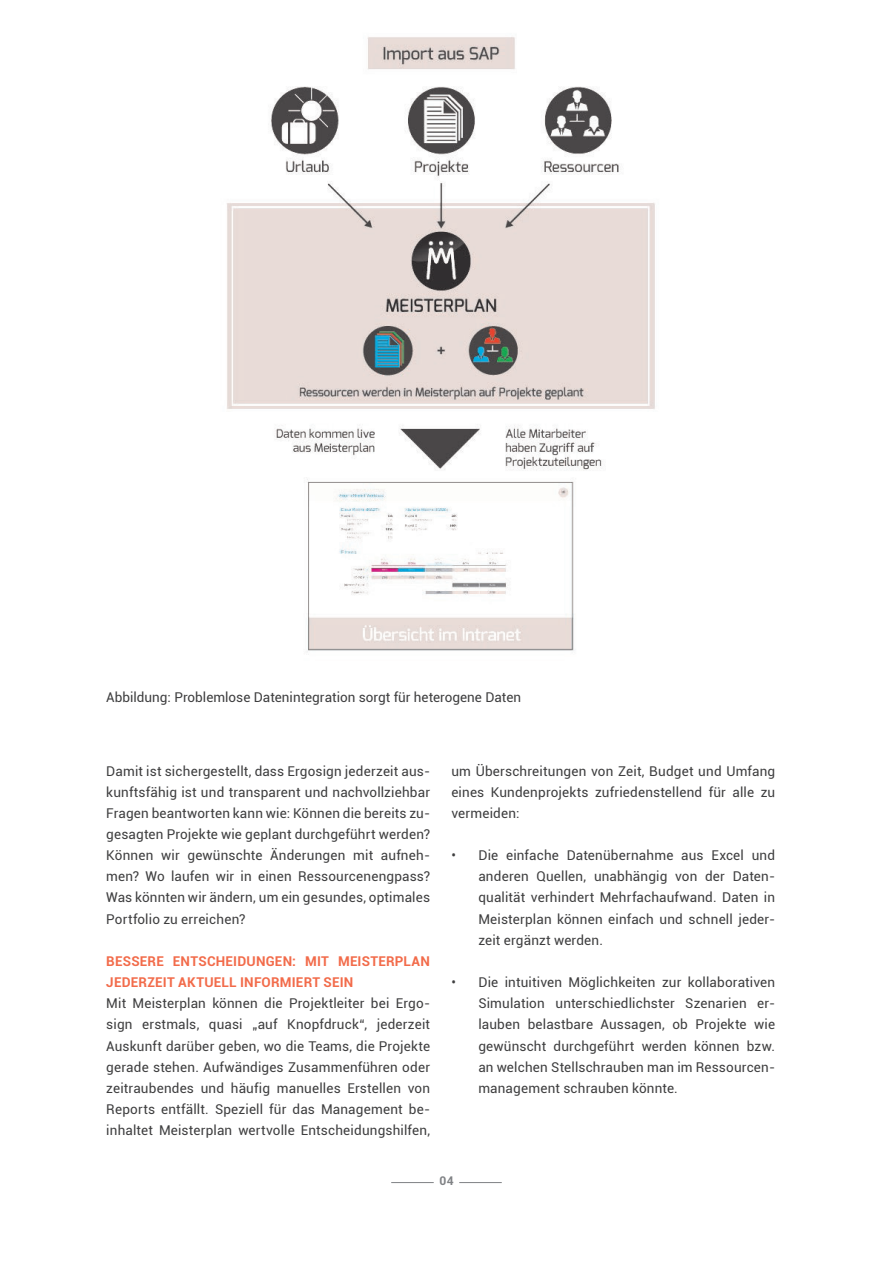
<style>
.page{position:relative;width:893px;height:1263px;background:#fff}
.page>*{position:absolute;margin:0;border:0;box-sizing:border-box;transform-origin:0 0}
.t1{font:13.5px/21.1px "Roboto";letter-spacing:.01em;color:#3e3e3f;text-align:justify}
.t2{font:700 13.5px/21.1px "Roboto";letter-spacing:.015em;color:#f26b4a}
.List__yellow_bullets{font:700 12px "Roboto";color:#808285}
</style>
<div class="page">
<hr style="left:391px;top:1182px;width:43px;height:1px;background:#808285">
<hr style="left:459px;top:1182px;width:43px;height:1px;background:#808285">
<img style="left:227px;top:37px;width:428px;height:615px">
<p class="t1" style="left:106px;top:687px;width:416px">Abbildung: Problemlose Datenintegration sorgt für heterogene Daten</p>
<p class="t1" style="left:106px;top:760px;width:325px">Damit ist sichergestellt, dass Ergosign jederzeit aus&shy;kunftsfähig ist und transparent und nachvollziehbar Fragen beantworten kann wie: Können die bereits zu&shy;gesagten Projekte wie geplant durchgeführt werden?<br>Können wir gewünschte Änderungen mit aufneh&shy;men? Wo laufen wir in einen Ressourcenengpass?<br>Was könnten wir ändern, um ein gesundes, optimales Portfolio zu erreichen?</p>
<p class="t2" style="left:106px;top:950px;width:325px">BESSERE ENTSCHEIDUNGEN: MIT MEISTERPLAN<br>JEDERZEIT AKTUELL INFORMIERT SEIN</p>
<p class="t1" style="left:106px;top:992px;width:325px">Mit Meisterplan können die Projektleiter bei Ergo&shy;sign erstmals, quasi „auf Knopfdruck“, jederzeit Auskunft darüber geben, wo die Teams, die Projekte gerade stehen. Aufwändiges Zusammenführen oder zeitraubendes und häufig manuelles Erstellen von Reports entfällt. Speziell für das Management be&shy;inhaltet Meisterplan wertvolle Entscheidungshilfen,</p>
<p class="t1" style="left:451px;top:760px;width:325px">um Überschreitungen von Zeit, Budget und Umfang eines Kundenprojekts zufriedenstellend für alle zu vermeiden:</p>
<p class="t1" style="left:478px;top:844px;width:298px;text-indent:-27px">• Die einfache Datenübernahme aus Excel und anderen Quellen, unabhängig von der Daten&shy;qualität verhindert Mehrfachaufwand. Daten in Meisterplan können einfach und schnell jeder&shy;zeit ergänzt werden.</p>
<p class="t1" style="left:478px;top:971px;width:298px;text-indent:-27px">• Die intuitiven Möglichkeiten zur kollaborativen Simulation unterschiedlichster Szenarien er&shy;lauben belastbare Aussagen, ob Projekte wie gewünscht durchgeführt werden können bzw. an welchen Stellschrauben man im Ressourcen&shy;management schrauben könnte.</p>
<p class="List__yellow_bullets" style="left:439px;top:1172px;width:16px">04</p>
</div>
